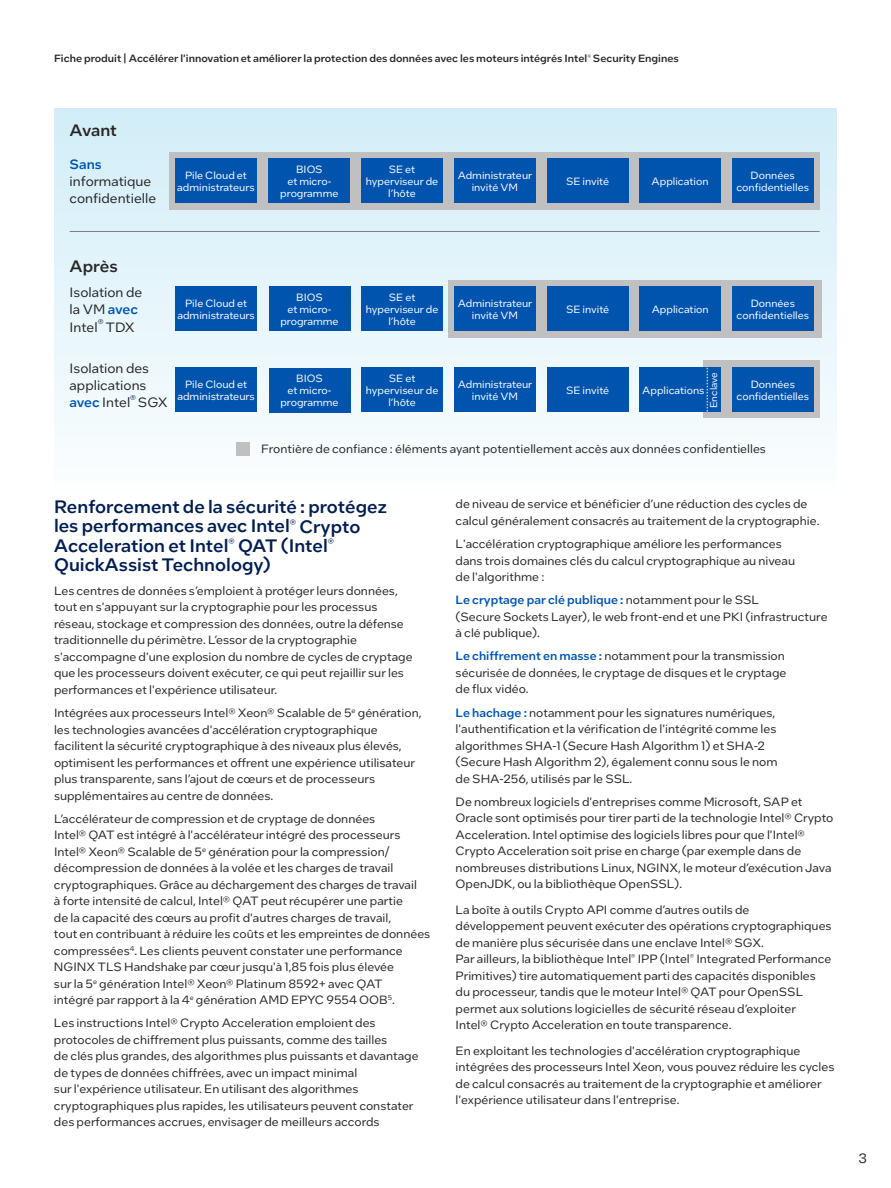
<style>
.page{position:relative;width:891px;height:1188px;background:#fff}
.page>*{position:absolute;margin:0;border:0;box-sizing:border-box;transform-origin:0 0}
.t1{font:500 18px/19.5px "Intel One Text";color:#001e50}
.t2{font:500 16.5px "Intel One Text";color:#262626}
.t3{font:13.5px/17.2px "Intel One Text";color:#262626}
.t4{font:500 13.5px "Intel One Text";color:#0054ae}
.t5{font:12px/16.5px "Intel One Text";color:#262626}
.t6{font:10.5px/12px "Intel One Text";color:#fff;text-align:center}
.t7{font:500 10.5px "Intel One Text";color:#262626}
.t8{font:9.75px "Intel One Text";color:#fff}
.s1{font-weight:500;color:#0054ae}
</style>
<div class="page">
<div style="left:54px;top:108px;width:783px;height:391px;background:linear-gradient(to bottom,#d0ecf7,#fafcfe)"></div>
<div style="left:169px;top:152px;width:651px;height:58px;background:#c0c0c0"></div>
<div style="left:448px;top:280px;width:373px;height:58px;background:#c0c0c0"></div>
<div style="left:704px;top:360px;width:116px;height:58px;background:#c0c0c0"></div>
<div style="left:175px;top:159px;width:82px;height:44px;background:#0054ae"></div>
<div style="left:176px;top:287px;width:81px;height:44px;background:#0054ae"></div>
<div style="left:176px;top:368px;width:81px;height:44px;background:#0054ae"></div>
<div style="left:269px;top:159px;width:81px;height:44px;background:#0054ae"></div>
<div style="left:269px;top:287px;width:81px;height:44px;background:#0054ae"></div>
<div style="left:269px;top:368px;width:81px;height:44px;background:#0054ae"></div>
<div style="left:362px;top:159px;width:81px;height:44px;background:#0054ae"></div>
<div style="left:362px;top:287px;width:81px;height:44px;background:#0054ae"></div>
<div style="left:362px;top:368px;width:81px;height:44px;background:#0054ae"></div>
<div style="left:454px;top:159px;width:82px;height:44px;background:#0054ae"></div>
<div style="left:454px;top:287px;width:82px;height:44px;background:#0054ae"></div>
<div style="left:454px;top:368px;width:82px;height:44px;background:#0054ae"></div>
<div style="left:547px;top:159px;width:81px;height:44px;background:#0054ae"></div>
<div style="left:547px;top:287px;width:81px;height:44px;background:#0054ae"></div>
<div style="left:547px;top:368px;width:81px;height:44px;background:#0054ae"></div>
<div style="left:640px;top:159px;width:81px;height:44px;background:#0054ae"></div>
<div style="left:640px;top:287px;width:81px;height:44px;background:#0054ae"></div>
<div style="left:640px;top:368px;width:81px;height:44px;background:#0054ae"></div>
<div style="left:732px;top:159px;width:81px;height:44px;background:#0054ae"></div>
<div style="left:732px;top:287px;width:81px;height:44px;background:#0054ae"></div>
<div style="left:732px;top:368px;width:81px;height:44px;background:#0054ae"></div>
<hr style="left:70px;top:231px;width:750px;height:1px;background:#808080">
<svg style="left:707px;top:368px;width:1px;height:43px"></svg>
<div style="left:237px;top:442px;width:13px;height:14px;background:#c0c0c0"></div>
<p class="t7" style="left:54px;top:51px;width:626px">Fiche produit | Accélérer l'innovation et améliorer la protection des données avec les moteurs intégrés Intel<sup>®</sup> Security Engines</p>
<h2 class="t2" style="left:70px;top:119px;width:49px">Avant</h2>
<p class="t4" style="left:70px;top:155px;width:34px">Sans</p>
<p class="t3" style="left:70px;top:172px;width:88px">informatique confidentielle</p>
<p class="t6" style="left:177px;top:169px;width:79px">Pile Cloud et administrateurs</p>
<p class="t6" style="left:280px;top:163px;width:60px">BIOS<br>et micro&shy;programme</p>
<p class="t6" style="left:366px;top:163px;width:74px">SE et hyperviseur de l’hôte</p>
<p class="t6" style="left:458px;top:169px;width:76px">Administrateur invité VM</p>
<p class="t6" style="left:566px;top:175px;width:45px">SE invité</p>
<p class="t6" style="left:652px;top:175px;width:58px">Application</p>
<p class="t6" style="left:736px;top:169px;width:74px">Données confidentielles</p>
<h2 class="t2" style="left:70px;top:255px;width:50px">Après</h2>
<p class="t3" style="left:70px;top:283px;width:74px">Isolation de la VM <span class="s1">avec<br></span>Intel<sup>®</sup> TDX</p>
<p class="t3" style="left:70px;top:359px;width:100px">Isolation des applications <span class="s1">avec</span> Intel<sup>®</sup> SGX</p>
<p class="t6" style="left:177px;top:297px;width:79px">Pile Cloud et administrateurs</p>
<p class="t6" style="left:177px;top:378px;width:79px">Pile Cloud et administrateurs</p>
<p class="t6" style="left:280px;top:291px;width:60px">BIOS<br>et micro&shy;programme</p>
<p class="t6" style="left:280px;top:372px;width:60px">BIOS<br>et micro&shy;programme</p>
<p class="t6" style="left:366px;top:291px;width:74px">SE et hyperviseur de l’hôte</p>
<p class="t6" style="left:366px;top:372px;width:74px">SE et hyperviseur de l’hôte</p>
<p class="t6" style="left:458px;top:297px;width:76px">Administrateur invité VM</p>
<p class="t6" style="left:458px;top:378px;width:76px">Administrateur invité VM</p>
<p class="t6" style="left:566px;top:303px;width:45px">SE invité</p>
<p class="t6" style="left:566px;top:384px;width:45px">SE invité</p>
<p class="t6" style="left:652px;top:303px;width:58px">Application</p>
<p class="t6" style="left:737px;top:297px;width:74px">Données confidentielles</p>
<p class="t8" style="left:707px;top:408px;width:37px;rotate:-90deg">Enclave</p>
<p class="t6" style="left:642px;top:384px;width:64px">Applications</p>
<p class="t6" style="left:737px;top:378px;width:74px">Données confidentielles</p>
<p class="t5" style="left:261px;top:440px;width:506px">Frontière de confiance : éléments ayant potentiellement accès aux données confidentielles</p>
<h1 class="t1" style="left:54px;top:496px;width:334px">Renforcement de la sécurité : protégez les performances avec Intel<sup>®</sup> Crypto Acceleration et Intel<sup>®</sup> QAT (Intel<sup>® </sup>QuickAssist Technology)</h1>
<p class="t5" style="left:54px;top:582px;width:360px">Les centres de données s’emploient à protéger leurs données, tout en s'appuyant sur la cryptographie pour les processus réseau, stockage et compression des données, outre la défense traditionnelle du périmètre. L’essor de la cryptographie s'accompagne d'une explosion du nombre de cycles de cryptage que les processeurs doivent exécuter, ce qui peut rejaillir sur les performances et l'expérience utilisateur.</p>
<p class="t5" style="left:54px;top:704px;width:369px">Intégrées aux processeurs Intel® Xeon® Scalable de 5<sup>e</sup> génération, les technologies avancées d'accélération cryptographique facilitent la sécurité cryptographique à des niveaux plus élevés, optimisent les performances et offrent une expérience utilisateur plus transparente, sans l’ajout de cœurs et de processeurs supplémentaires au centre de données.</p>
<p class="t5" style="left:54px;top:810px;width:378px">L’accélérateur de compression et de cryptage de données<br>Intel® QAT est intégré à l'accélérateur intégré des processeurs Intel® Xeon® Scalable de 5<sup>e</sup> génération pour la compression/ décompression de données à la volée et les charges de travail cryptographiques. Grâce au déchargement des charges de travail<br>à forte intensité de calcul, Intel® QAT peut récupérer une partie<br>de la capacité des cœurs au profit d'autres charges de travail,<br>tout en contribuant à réduire les coûts et les empreintes de données compressées<sup>4</sup>. Les clients peuvent constater une performance NGINX TLS Handshake par cœur jusqu'à 1,85 fois plus élevée<br>sur la 5<sup>e</sup> génération Intel® Xeon® Platinum 8592+ avec QAT<br>intégré par rapport à la 4<sup>e</sup> génération AMD EPYC 9554 OOB<sup>5</sup>.</p>
<p class="t5" style="left:54px;top:1015px;width:366px">Les instructions Intel® Crypto Acceleration emploient des protocoles de chiffrement plus puissants, comme des tailles<br>de clés plus grandes, des algorithmes plus puissants et davantage de types de données chiffrées, avec un impact minimal<br>sur l'expérience utilisateur. En utilisant des algorithmes cryptographiques plus rapides, les utilisateurs peuvent constater des performances accrues, envisager de meilleurs accords</p>
<p class="t5" style="left:456px;top:495px;width:365px">de niveau de service et bénéficier d’une réduction des cycles de calcul généralement consacrés au traitement de la cryptographie.</p>
<p class="t5" style="left:456px;top:535px;width:341px">L'accélération cryptographique améliore les performances dans trois domaines clés du calcul cryptographique au niveau de l'algorithme :</p>
<p class="t5" style="left:456px;top:591px;width:373px"><span class="s1">Le cryptage par clé publique :</span> notamment pour le SSL<br>(Secure Sockets Layer), le web front-end et une PKI (infrastructure à clé publique).</p>
<p class="t5" style="left:456px;top:648px;width:332px"><span class="s1">Le chiffrement en masse :</span> notamment pour la transmission sécurisée de données, le cryptage de disques et le cryptage de flux vidéo.</p>
<p class="t5" style="left:456px;top:704px;width:324px"><span class="s1">Le hachage :</span> notamment pour les signatures numériques, l'authentification et la vérification de l'intégrité comme les algorithmes SHA-1 (Secure Hash Algorithm 1) et SHA-2 (Secure Hash Algorithm 2), également connu sous le nom de SHA-256, utilisés par le SSL.</p>
<p class="t5" style="left:456px;top:793px;width:379px">De nombreux logiciels d'entreprises comme Microsoft, SAP et Oracle sont optimisés pour tirer parti de la technologie Intel® Crypto Acceleration. Intel optimise des logiciels libres pour que l'Intel® Crypto Acceleration soit prise en charge (par exemple dans de nombreuses distributions Linux, NGINX, le moteur d’exécution Java OpenJDK, ou la bibliothèque OpenSSL).</p>
<p class="t5" style="left:456px;top:901px;width:378px">La boîte à outils Crypto API comme d’autres outils de développement peuvent exécuter des opérations cryptographiques de manière plus sécurisée dans une enclave Intel® SGX.<br>Par ailleurs, la bibliothèque Intel<sup>®</sup> IPP (Intel<sup>®</sup> Integrated Performance Primitives) tire automatiquement parti des capacités disponibles du processeur, tandis que le moteur Intel® QAT pour OpenSSL permet aux solutions logicielles de sécurité réseau d’exploiter<br>Intel® Crypto Acceleration en toute transparence.</p>
<p class="t5" style="left:456px;top:1042px;width:380px">En exploitant les technologies d'accélération cryptographique intégrées des processeurs Intel Xeon, vous pouvez réduire les cycles de calcul consacrés au traitement de la cryptographie et améliorer l'expérience utilisateur dans l'entreprise.</p>
<p class="t3" style="left:858px;top:1150px;width:10px">3</p>
</div>
